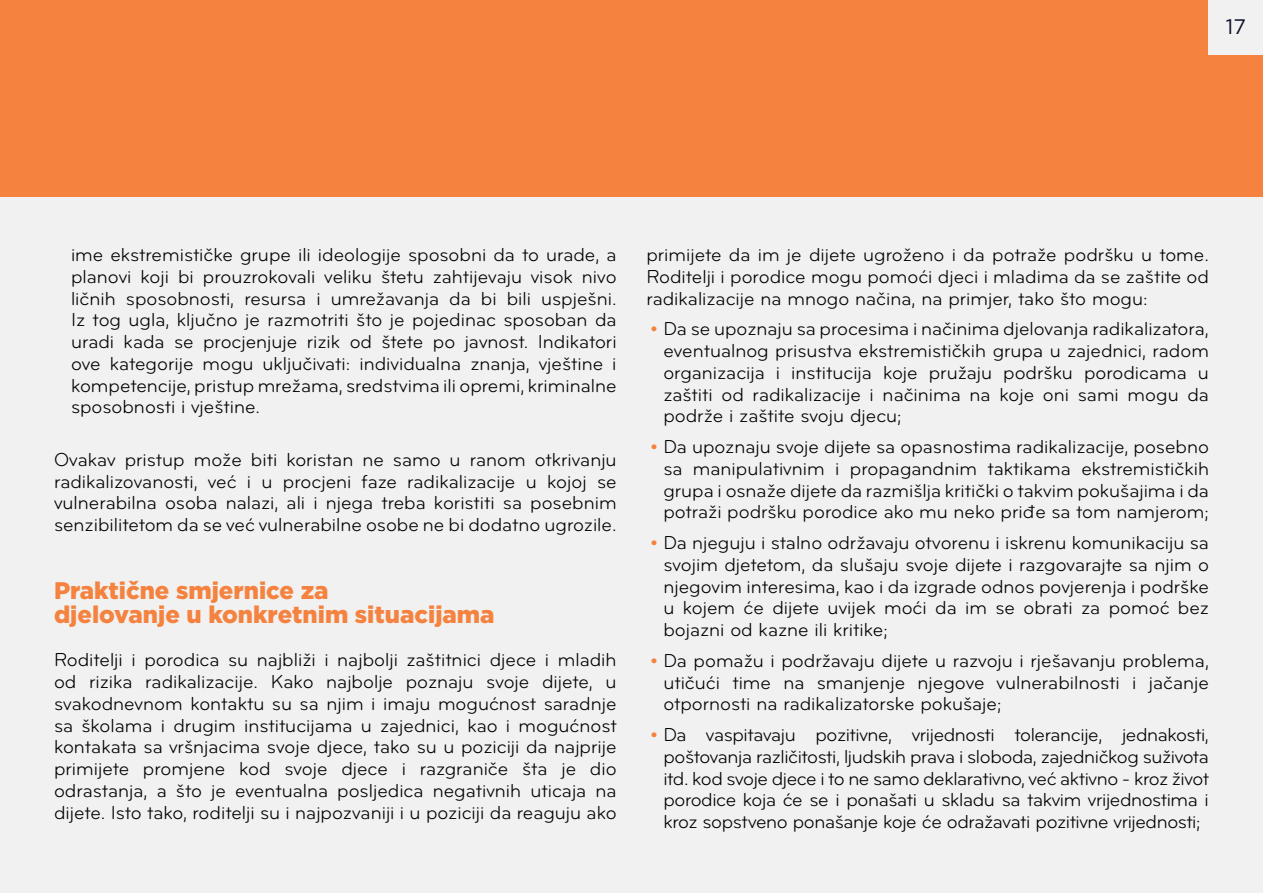
<style>
.page{position:relative;width:1263px;height:893px;background:#f5823e}
.page>*{position:absolute;margin:0;border:0;box-sizing:border-box;transform-origin:0 0}
.t1{font:900 24px/24px "Gotham";color:#f5823e}
.t2{font:21px "Gotham";color:#0f122d}
.t3{font:19.5px/21.8px "Bryant Pro";color:#000;text-align:justify}
.s1{font-weight:700;color:#f5823e}
</style>
<div class="page">
<div style="left:0;top:198px;width:1263px;height:695px;background:#f1f1f1"></div>
<div style="left:1209px;top:0;width:54px;height:54px;background:#f1f1f1"></div>
<p class="t2" style="left:1226px;top:13px;width:22px">17</p>
<p class="t3" style="left:71px;top:244px;width:547px">ime ekstremističke grupe ili ideologije sposobni da to urade, a planovi koji bi prouzrokovali veliku štetu zahtijevaju visok nivo ličnih sposobnosti, resursa i umrežavanja da bi bili uspješni.<br>Iz tog ugla, ključno je razmotriti što je pojedinac sposoban da uradi kada se procjenjuje rizik od štete po javnost. Indikatori ove kategorije mogu uključivati: individualna znanja, vještine i kompetencije, pristup mrežama, sredstvima ili opremi, kriminalne sposobnosti i vještine.</p>
<p class="t3" style="left:54px;top:449px;width:564px">Ovakav pristup može biti koristan ne samo u ranom otkrivanju radikalizovanosti, već i u procjeni faze radikalizacije u kojoj se vulnerabilna osoba nalazi, ali i njega treba koristiti sa posebnim senzibilitetom da se već vulnerabilne osobe ne bi dodatno ugrozile.</p>
<p class="t1" style="left:54px;top:578px;width:442px">Praktične smjernice za<br>djelovanje u konkretnim situacijama</p>
<p class="t3" style="left:54px;top:649px;width:564px">Roditelji i porodica su najbliži i najbolji zaštitnici djece i mladih od rizika radikalizacije. Kako najbolje poznaju svoje dijete, u svakodnevnom kontaktu su sa njim i imaju mogućnost saradnje sa školama i drugim institucijama u zajednici, kao i mogućnost kontakata sa vršnjacima svoje djece, tako su u poziciji da najprije primijete promjene kod svoje djece i razgraniče šta je dio odrastanja, a što je eventualna posljedica negativnih uticaja na dijete. Isto tako, roditelji su i najpozvaniji i u poziciji da reaguju ako</p>
<p class="t3" style="left:646px;top:244px;width:564px">primijete da im je dijete ugroženo i da potraže podršku u tome.<br>Roditelji i porodice mogu pomoći djeci i mladima da se zaštite od radikalizacije na mnogo načina, na primjer, tako što mogu:</p>
<p class="t3" style="left:663px;top:319px;width:547px;text-indent:-13px"><span class="s1">•</span> Da se upoznaju sa procesima i načinima djelovanja radikalizatora, eventualnog prisustva ekstremističkih grupa u zajednici, radom organizacija i institucija koje pružaju podršku porodicama u zaštiti od radikalizacije i načinima na koje oni sami mogu da podrže i zaštite svoju djecu;</p>
<p class="t3" style="left:663px;top:436px;width:547px;text-indent:-13px"><span class="s1">•</span> Da upoznaju svoje dijete sa opasnostima radikalizacije, posebno sa manipulativnim i propagandnim taktikama ekstremističkih grupa i osnaže dijete da razmišlja kritički o takvim pokušajima i da potraži podršku porodice ako mu neko priđe sa tom namjerom;</p>
<p class="t3" style="left:663px;top:532px;width:547px;text-indent:-13px"><span class="s1">•</span> Da njeguju i stalno održavaju otvorenu i iskrenu komunikaciju sa svojim djetetom, da slušaju svoje dijete i razgovarajte sa njim o njegovim interesima, kao i da izgrade odnos povjerenja i podrške u kojem će dijete uvijek moći da im se obrati za pomoć bez bojazni od kazne ili kritike;</p>
<p class="t3" style="left:663px;top:650px;width:547px;text-indent:-13px"><span class="s1">•</span> Da pomažu i podržavaju dijete u razvoju i rješavanju problema, utičući time na smanjenje njegove vulnerabilnosti i jačanje otpornosti na radikalizatorske pokušaje;</p>
<p class="t3" style="left:663px;top:724px;width:547px;text-indent:-13px"><span class="s1">•</span> Da vaspitavaju pozitivne, vrijednosti tolerancije, jednakosti, poštovanja različitosti, ljudskih prava i sloboda, zajedničkog suživota itd. kod svoje djece i to ne samo deklarativno, već aktivno - kroz život porodice koja će se i ponašati u skladu sa takvim vrijednostima i kroz sopstveno ponašanje koje će odražavati pozitivne vrijednosti;</p>
</div>
